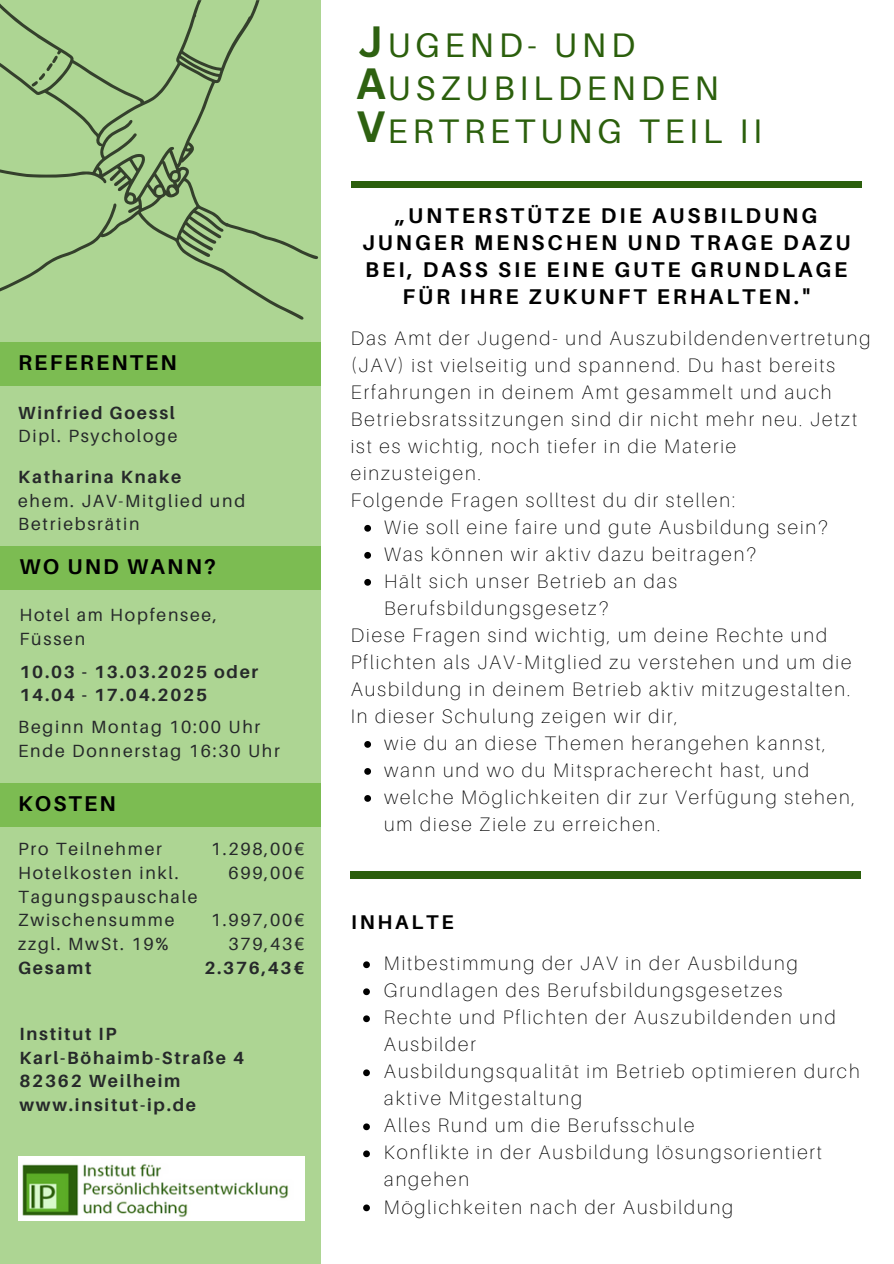
<style>
.page{position:relative;width:894px;height:1264px;background:#fff}
.page>*{position:absolute;margin:0;border:0;box-sizing:border-box;transform-origin:0 0}
.t1{font:700 42.6px/42.8px "Canva Sans";color:#2e6111;text-align:justify}
.t2{font:34.05px/42.8px "Aileron";letter-spacing:.14em;color:#2b5f0c}
.t3{font:700 21.45px "Aileron";letter-spacing:.1em;color:#000}
.t4{font:700 21.3px/27px "Aileron";letter-spacing:.14em;color:#000;text-align:center}
.t5{font:700 19.8px "Aileron";letter-spacing:.14em;color:#000}
.t6{font:100 19.5px/27px "Aileron";letter-spacing:.1em;color:#000}
.t7{font:17.7px/23.7px "Aileron";letter-spacing:.1em;color:#26292a}
.t8{font:700 17.7px/23.7px "Aileron";letter-spacing:.1em;color:#26292a}
</style>
<div class="page">
<div style="left:351px;top:181px;width:510px;height:6px;background:#2b5f0c"></div>
<div style="left:0;top:0;width:320px;height:1263px;background:#add593"></div>
<div style="left:0;top:783px;width:320px;height:43px;background:#7cbc52"></div>
<div style="left:0;top:546px;width:320px;height:43px;background:#7cbc52"></div>
<img style="left:18px;top:1156px;width:286px;height:64px">
<div style="left:350px;top:871px;width:510px;height:8px;background:#2b5f0c"></div>
<svg style="left:0;top:0;width:318px;height:319px"></svg>
<svg style="left:31px;top:56px;width:27px;height:31px"></svg>
<svg style="left:363px;top:961px;width:7px;height:7px"></svg>
<svg style="left:363px;top:988px;width:7px;height:7px"></svg>
<svg style="left:363px;top:1015px;width:7px;height:7px"></svg>
<svg style="left:363px;top:1069px;width:7px;height:7px"></svg>
<svg style="left:363px;top:1123px;width:7px;height:7px"></svg>
<svg style="left:363px;top:1150px;width:7px;height:7px"></svg>
<svg style="left:363px;top:1204px;width:7px;height:7px"></svg>
<svg style="left:364px;top:525px;width:7px;height:6px"></svg>
<svg style="left:364px;top:552px;width:7px;height:6px"></svg>
<svg style="left:364px;top:579px;width:7px;height:6px"></svg>
<svg style="left:364px;top:741px;width:7px;height:6px"></svg>
<svg style="left:364px;top:768px;width:7px;height:6px"></svg>
<svg style="left:364px;top:795px;width:7px;height:6px"></svg>
<div style="left:0;top:342px;width:320px;height:43px;background:#7cbc52"></div>
<p class="t3" style="left:18px;top:349px;width:160px">REFERENTEN</p>
<h3 class="t8" style="left:18px;top:400px;width:158px">Winfried Goessl</h3>
<h4 class="t7" style="left:18px;top:424px;width:161px">Dipl. Psychologe</h4>
<h1 class="t8" style="left:18px;top:464px;width:165px">Katharina Knake</h1>
<h2 class="t7" style="left:18px;top:488px;width:228px">ehem. JAV-Mitglied und<br>Betriebsrätin</h2>
<p class="t3" style="left:19px;top:553px;width:198px">WO UND WANN?</p>
<p class="t7" style="left:19px;top:603px;width:199px">Hotel am Hopfensee,<br>Füssen</p>
<p class="t8" style="left:19px;top:659px;width:240px">10.03 - 13.03.2025 oder<br>14.04 - 17.04.2025</p>
<p class="t7" style="left:18px;top:715px;width:263px">Beginn Montag 10:00 Uhr<br>Ende Donnerstag 16:30 Uhr</p>
<p class="t3" style="left:18px;top:790px;width:99px">KOSTEN</p>
<p class="t7" style="left:18px;top:837px;width:181px">Pro Teilnehmer<br>Hotelkosten inkl.<br>Tagungspauschale</p>
<p class="t7" style="left:18px;top:907px;width:158px">Zwischensumme</p>
<h3 class="t7" style="left:18px;top:931px;width:152px">zzgl. MwSt. 19%</h3>
<p class="t8" style="left:18px;top:955px;width:75px">Gesamt</p>
<p class="t7" style="left:211px;top:837px;width:95px">1.298,00€</p>
<p class="t7" style="left:228px;top:860px;width:77px">699,00€</p>
<p class="t7" style="left:211px;top:907px;width:95px">1.997,00€</p>
<h4 class="t7" style="left:228px;top:931px;width:77px">379,43€</h4>
<p class="t8" style="left:204px;top:955px;width:102px">2.376,43€</p>
<p class="t8" style="left:19px;top:1021px;width:226px">Institut IP<br>Karl-Böhaimb-Straße 4<br>82362 Weilheim www.insitut-ip.de</p>
<h5 class="t1" style="left:356px;top:19px;width:31px">J A V</h5>
<p class="t2" style="left:387px;top:23px;width:376px">UGEND- UND<br>USZUBILDENDEN<br>ERTRETUNG TEIL II</p>
<p class="t4" style="left:362px;top:202px;width:489px">„UNTERSTÜTZE DIE AUSBILDUNG<br>JUNGER MENSCHEN UND TRAGE DAZU<br>BEI, DASS SIE EINE GUTE GRUNDLAGE<br>FÜR IHRE ZUKUNFT ERHALTEN."</p>
<h3 class="t6" style="left:350px;top:324px;width:521px">Das Amt der Jugend- und Auszubildendenvertretung (JAV) ist vielseitig und spannend. Du hast bereits Erfahrungen in deinem Amt gesammelt und auch Betriebsratssitzungen sind dir nicht mehr neu. Jetzt ist es wichtig, noch tiefer in die Materie einzusteigen.<br>Folgende Fragen solltest du dir stellen:</h3>
<p class="t6" style="left:384px;top:513px;width:445px">Wie soll eine faire und gute Ausbildung sein?</p>
<h5 class="t6" style="left:384px;top:540px;width:374px">Was können wir aktiv dazu beitragen?</h5>
<p class="t6" style="left:384px;top:567px;width:294px">Hält sich unser Betrieb an das<br>Berufsbildungsgesetz?</p>
<p class="t6" style="left:350px;top:621px;width:502px">Diese Fragen sind wichtig, um deine Rechte und Pflichten als JAV-Mitglied zu verstehen und um die Ausbildung in deinem Betrieb aktiv mitzugestalten.<br>In dieser Schulung zeigen wir dir,</p>
<h3 class="t6" style="left:384px;top:729px;width:443px">wie du an diese Themen herangehen kannst,</h3>
<p class="t6" style="left:384px;top:756px;width:426px">wann und wo du Mitspracherecht hast, und</p>
<p class="t6" style="left:384px;top:783px;width:472px">welche Möglichkeiten dir zur Verfügung stehen, um diese Ziele zu erreichen.</p>
<p class="t5" style="left:351px;top:910px;width:104px">INHALTE</p>
<p class="t6" style="left:384px;top:949px;width:415px">Mitbestimmung der JAV in der Ausbildung</p>
<h3 class="t6" style="left:384px;top:976px;width:400px">Grundlagen des Berufsbildungsgesetzes</h3>
<p class="t6" style="left:384px;top:1003px;width:453px">Rechte und Pflichten der Auszubildenden und<br>Ausbilder</p>
<p class="t6" style="left:384px;top:1057px;width:477px">Ausbildungsqualität im Betrieb optimieren durch aktive Mitgestaltung</p>
<p class="t6" style="left:384px;top:1111px;width:312px">Alles Rund um die Berufsschule</p>
<p class="t6" style="left:384px;top:1138px;width:439px">Konflikte in der Ausbildung lösungsorientiert angehen</p>
<p class="t6" style="left:384px;top:1192px;width:351px">Möglichkeiten nach der Ausbildung</p>
</div>
